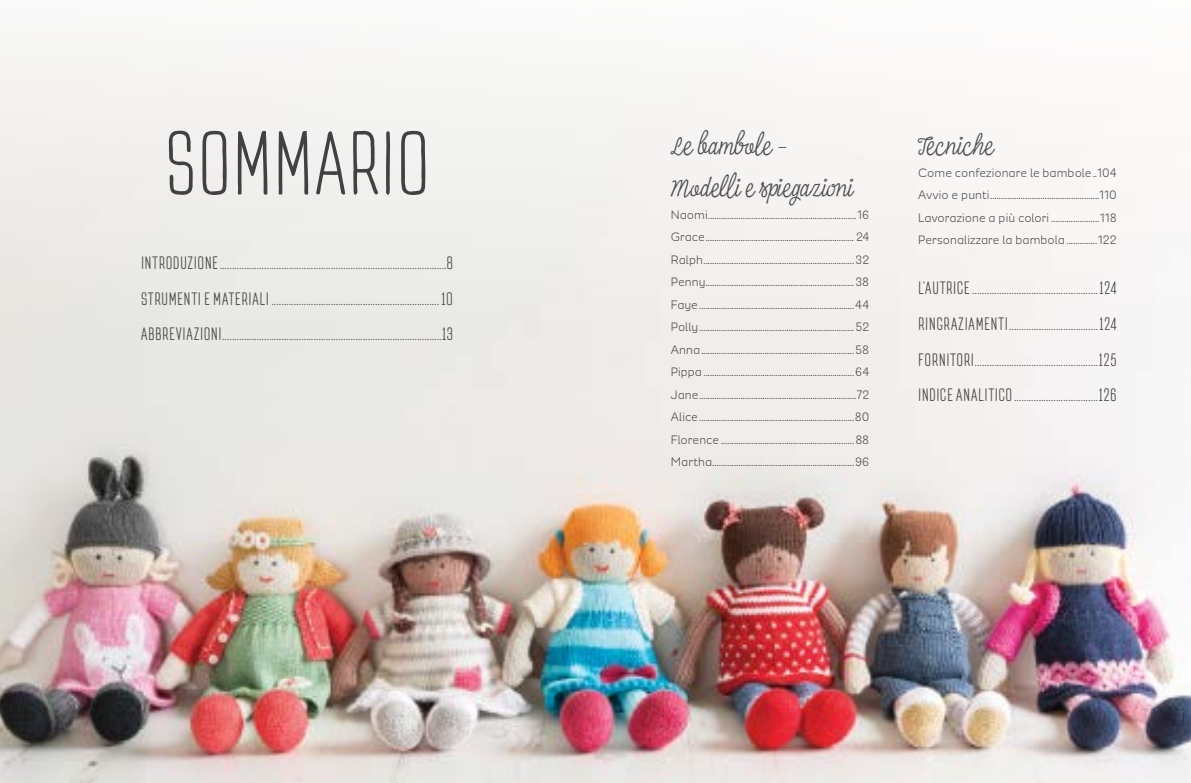
<style>
.page{position:relative;width:1191px;height:783px;background:#fff}
.page>*{position:absolute;margin:0;border:0;box-sizing:border-box;transform-origin:0 0}
.Chapter_Head_2{font:300 90px "TT Cottons";letter-spacing:.015em;color:#414042}
.Contents_2{font:35px/42px "Inkheart Script";letter-spacing:.005em;color:#4d4d4f}
.contents_4{font:18px "TT Cottons";letter-spacing:.04em;color:#4d4d4f}
.Contents_3{font:18px "TT Cottons";letter-spacing:.04em;color:#4d4d4f}
.contents{font:14px "Modernica";letter-spacing:.005em;color:#4d4d4f}
</style>
<div class="page">
<img style="left:0;top:47px;width:1191px;height:735px">
<p class="Chapter_Head_2" style="left:165px;top:111px;width:266px">SOMMARIO</p>
<p class="Contents_2" style="left:671px;top:127px;width:184px">Le bambole –<br>Modelli e spiegazioni</p>
<p class="contents" style="left:671px;top:208px;width:200px">Naomi....................................................................16</p>
<p class="contents" style="left:671px;top:230px;width:200px">Grace.................................................................... 24</p>
<p class="contents" style="left:671px;top:253px;width:200px">Ralph.....................................................................32</p>
<p class="contents" style="left:671px;top:275px;width:200px">Penny....................................................................38</p>
<p class="contents" style="left:671px;top:298px;width:200px">Faye.......................................................................44</p>
<p class="contents" style="left:671px;top:320px;width:200px">Polly.......................................................................52</p>
<p class="contents" style="left:671px;top:343px;width:200px">Anna......................................................................58</p>
<p class="contents" style="left:671px;top:365px;width:200px">Pippa.....................................................................64</p>
<p class="contents" style="left:671px;top:388px;width:200px">Jane........................................................................72</p>
<p class="contents" style="left:671px;top:410px;width:200px">Alice.......................................................................80</p>
<p class="contents" style="left:671px;top:433px;width:200px">Florence .............................................................88</p>
<p class="contents" style="left:671px;top:455px;width:200px">Martha.................................................................96</p>
<p class="contents_4" style="left:141px;top:252px;width:313px">INTRODUZIONE............................................................................................8</p>
<p class="contents_4" style="left:141px;top:287px;width:313px">STRUMENTI E MATERIALI .................................................................... 10</p>
<p class="contents_4" style="left:141px;top:323px;width:313px">ABBREVIAZIONI.........................................................................................13</p>
<p class="Contents_2" style="left:918px;top:127px;width:77px">Tecniche</p>
<p class="contents" style="left:918px;top:166px;width:200px">Come confezionare le bambole..104</p>
<p class="contents" style="left:918px;top:188px;width:200px">Avvio e punti..................................................110</p>
<p class="contents" style="left:918px;top:211px;width:200px">Lavorazione a più colori ......................118</p>
<p class="contents" style="left:918px;top:233px;width:200px">Personalizzare la bambola..............122</p>
<p class="Contents_3" style="left:918px;top:277px;width:200px">L’AUTRICE...................................................124</p>
<p class="Contents_3" style="left:918px;top:312px;width:200px">RINGRAZIAMENTI....................................124</p>
<p class="Contents_3" style="left:918px;top:348px;width:200px">FORNITORI..................................................125</p>
<p class="Contents_3" style="left:918px;top:384px;width:200px">INDICE ANALITICO..................................126</p>
</div>
